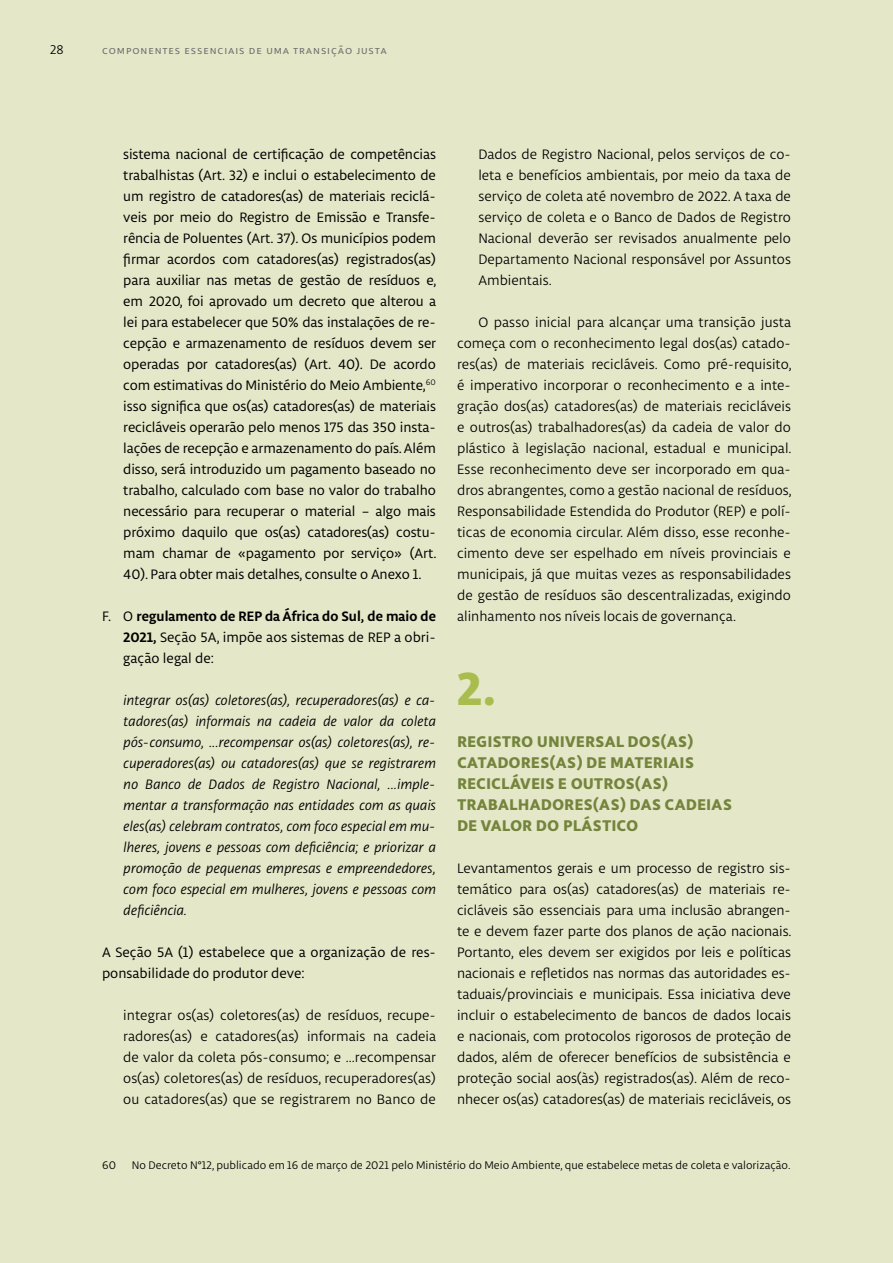
<style>
.page{position:relative;width:893px;height:1263px;background:#e4e8c8}
.page>*{position:absolute;margin:0;border:0;box-sizing:border-box;transform-origin:0 0}
.t1{font:800 49.5px "Libertad";color:#a9bd4e}
.t2{font:800 16.5px/21px "Libertad";letter-spacing:.035em;color:#74843c}
.t3{font:14.55px/21px "Libertad";color:#000;text-align:justify}
.t4{font:14.55px/21px "Libertad";letter-spacing:-.01em;color:#000;text-align:justify}
.t5{font:italic 14.55px/21px "Libertad";color:#000;text-align:justify}
.t6{font:13.5px "Libertad";color:#000}
.t7{font:12px "Libertad";letter-spacing:.075em;color:#706f6f}
.t8{font:11.7px "Libertad";color:#000}
.s1{font-weight:700}
</style>
<div class="page">
<p class="t6" style="left:50px;top:41px;width:16px">28</p>
<p class="t7" style="left:102px;top:43px;width:286px">componentes essenciais de uma transição justa</p>
<p class="t4" style="left:123px;top:143px;width:315px">sistema nacional de certificação de competências trabalhistas (Art. 32) e inclui o estabelecimento de um registro de catadores(as) de materiais reciclá&shy;veis por meio do Registro de Emissão e Transfe&shy;rência de Poluentes (Art. 37). Os municípios podem firmar acordos com catadores(as) registrados(as) para auxiliar nas metas de gestão de resíduos e, em 2020, foi aprovado um decreto que alterou a lei para estabelecer que 50% das instalações de re&shy;cepção e armazenamento de resíduos devem ser operadas por catadores(as) (Art. 40). De acordo com estimativas do Ministério do Meio Ambiente,<sup>60 </sup>isso significa que os(as) catadores(as) de materiais recicláveis operarão pelo menos 175 das 350 insta&shy;lações de recepção e armazenamento do país. Além disso, será introduzido um pagamento baseado no trabalho, calculado com base no valor do trabalho necessário para recuperar o material – algo mais próximo daquilo que os(as) catadores(as) costu&shy;mam chamar de «pagamento por serviço» (Art.<br>40). Para obter mais detalhes, consulte o Anexo 1.</p>
<p class="t4" style="left:123px;top:605px;width:314px;text-indent:-21px">F. O <span class="s1">regulamento de REP da África do Sul, de maio de 2021,</span> Seção 5A, impõe aos sistemas de REP a obri&shy;gação legal de:</p>
<p class="t5" style="left:123px;top:689px;width:314px">integrar os(as) coletores(as), recuperadores(as) e ca&shy;tadores(as) informais na cadeia de valor da coleta pós-consumo, ...recompensar os(as) coletores(as), re&shy;cuperadores(as) ou catadores(as) que se registrarem no Banco de Dados de Registro Nacional, ...imple&shy;mentar a transformação nas entidades com as quais eles(as) celebram contratos, com foco especial em mu&shy;lheres, jovens e pessoas com deficiência; e priorizar a promoção de pequenas empresas e empreendedores, com foco especial em mulheres, jovens e pessoas com deficiência.</p>
<p class="t4" style="left:102px;top:941px;width:335px">A Seção 5A (1) estabelece que a organização de res&shy;ponsabilidade do produtor deve:</p>
<p class="t3" style="left:123px;top:1004px;width:314px">integrar os(as) coletores(as) de resíduos, recupe&shy;radores(as) e catadores(as) informais na cadeia de valor da coleta pós-consumo; e ...recompensar os(as) coletores(as) de resíduos, recuperadores(as) ou catadores(as) que se registrarem no Banco de</p>
<p class="t3" style="left:478px;top:143px;width:314px">Dados de Registro Nacional, pelos serviços de co&shy;leta e benefícios ambientais, por meio da taxa de serviço de coleta até novembro de 2022. A taxa de serviço de coleta e o Banco de Dados de Registro Nacional deverão ser revisados anualmente pelo Departamento Nacional responsável por Assuntos Ambientais.</p>
<p class="t3" style="left:457px;top:311px;width:336px;text-indent:21px">O passo inicial para alcançar uma transição justa começa com o reconhecimento legal dos(as) catado&shy;res(as) de materiais recicláveis. Como pré-requisito, é imperativo incorporar o reconhecimento e a inte&shy;gração dos(as) catadores(as) de materiais recicláveis e outros(as) trabalhadores(as) da cadeia de valor do plástico à legislação nacional, estadual e municipal.<br>Esse reconhecimento deve ser incorporado em qua&shy;dros abrangentes, como a gestão nacional de resíduos, Responsabilidade Estendida do Produtor (REP) e polí&shy;ticas de economia circular. Além disso, esse reconhe&shy;cimento deve ser espelhado em níveis provinciais e municipais, já que muitas vezes as responsabilidades de gestão de resíduos são descentralizadas, exigindo alinhamento nos níveis locais de governança.</p>
<h1 class="t1" style="left:457px;top:653px;width:40px">2.</h1>
<p class="t2" style="left:457px;top:730px;width:276px">REGISTRO UNIVERSAL DOS(AS)<br>CATADORES(AS) DE MATERIAIS<br>RECICLÁVEIS E OUTROS(AS)<br>TRABALHADORES(AS) DAS CADEIAS<br>DE VALOR DO PLÁSTICO</p>
<p class="t3" style="left:457px;top:857px;width:336px">Levantamentos gerais e um processo de registro sis&shy;temático para os(as) catadores(as) de materiais re&shy;cicláveis são essenciais para uma inclusão abrangen&shy;te e devem fazer parte dos planos de ação nacionais.<br>Portanto, eles devem ser exigidos por leis e políticas nacionais e refletidos nas normas das autoridades es&shy;taduais/provinciais e municipais. Essa iniciativa deve incluir o estabelecimento de bancos de dados locais e nacionais, com protocolos rigorosos de proteção de dados, além de oferecer benefícios de subsistência e proteção social aos(às) registrados(as). Além de reco&shy;nhecer os(as) catadores(as) de materiais recicláveis, os</p>
<p class="t8" style="left:102px;top:1158px;width:16px">60</p>
<p class="t8" style="left:132px;top:1158px;width:660px">No Decreto N°12, publicado em 16 de março de 2021 pelo Ministério do Meio Ambiente, que estabelece metas de coleta e valorização.</p>
</div>
